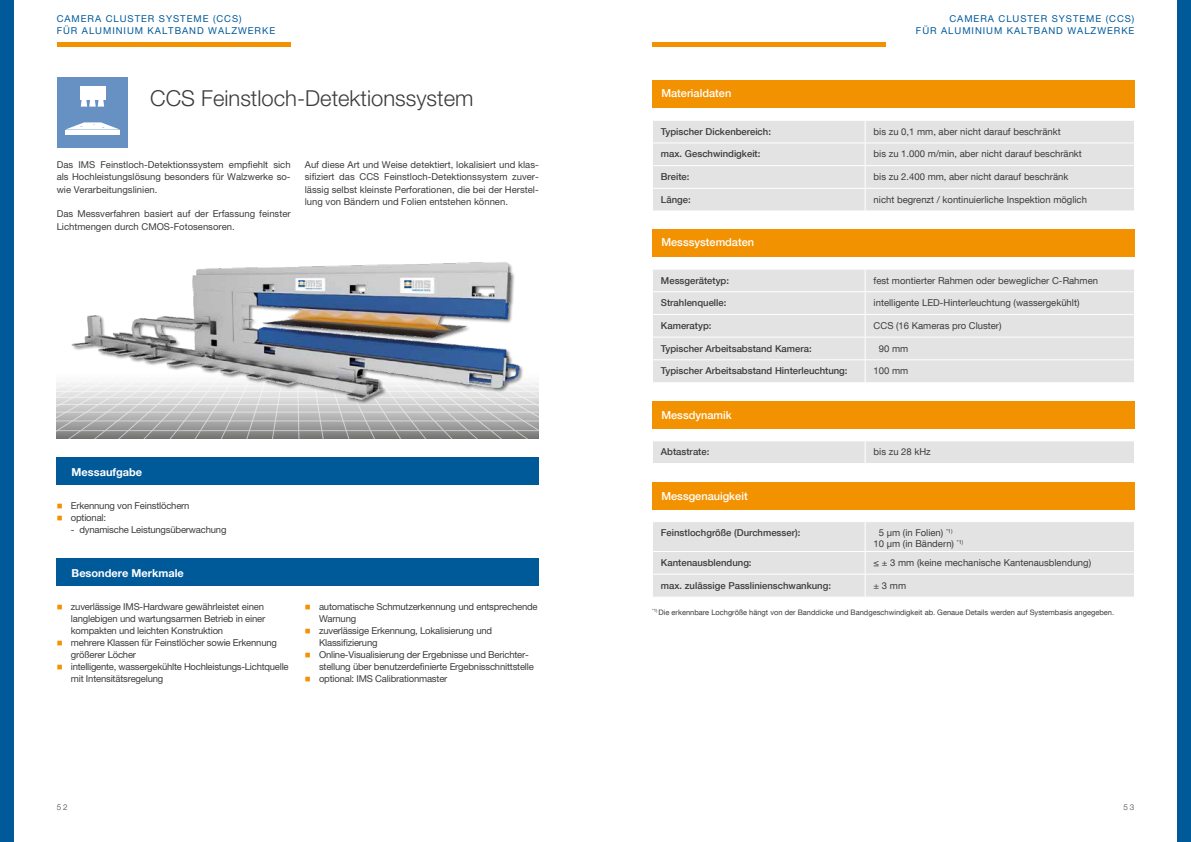
<style>
.page{position:relative;width:1191px;height:842px;background:#fff}
.page>*{position:absolute;margin:0;border:0;box-sizing:border-box;transform-origin:0 0}
.t1{font:300 22px "Helvetica Neue LT Pro";color:#3c3c3b}
.t2{font:500 11px "Helvetica Neue LT Com";color:#fff}
.t3{font:700 11px "Helvetica Neue LT Pro";color:#fff}
.t4{font:9.5px/12px "Helvetica Neue LT Pro";letter-spacing:-.02em;color:#3c3c3b}
.t5{font:9.5px/11.4px "Helvetica Neue LT Com";color:#3c3c3b;text-align:center}
.t6{font:500 9.5px "Helvetica Neue LT Com";color:#3c3c3b}
.t7{font:9.5px/12px "Helvetica Neue LT Pro";letter-spacing:.1em;color:#005a9a}
.t8{font:9.5px/12.3px "Helvetica Neue LT Pro";color:#3c3c3b}
.t9{font:300 8px "Helvetica Neue LT Pro";color:#3c3c3b}
.t10{font:7.5px "Helvetica Neue LT Com";color:#3c3c3b}
</style>
<div class="page">
<div style="left:57px;top:42px;width:234px;height:5px;background:#f39200"></div>
<div style="left:652px;top:42px;width:234px;height:5px;background:#f39200"></div>
<div style="left:57px;top:458px;width:482px;height:27px;background:#005a9a"></div>
<div style="left:57px;top:559px;width:482px;height:27px;background:#005a9a"></div>
<div style="left:0;top:0;width:14px;height:842px;background:#005a9a"></div>
<div style="left:653px;top:121px;width:481px;height:90px;background:#e3e3e3"></div>
<hr style="left:652px;top:143px;width:213px;height:1px;background:#fff">
<hr style="left:865px;top:143px;width:269px;height:1px;background:#fff">
<hr style="left:652px;top:165px;width:213px;height:1px;background:#fff">
<hr style="left:865px;top:165px;width:269px;height:1px;background:#fff">
<hr style="left:652px;top:188px;width:213px;height:1px;background:#fff">
<hr style="left:865px;top:188px;width:269px;height:1px;background:#fff">
<svg style="left:865px;top:121px;width:1px;height:90px"></svg>
<div style="left:653px;top:270px;width:481px;height:112px;background:#e3e3e3"></div>
<hr style="left:652px;top:291px;width:213px;height:1px;background:#fff">
<hr style="left:865px;top:291px;width:269px;height:1px;background:#fff">
<hr style="left:652px;top:314px;width:213px;height:1px;background:#fff">
<hr style="left:865px;top:314px;width:269px;height:1px;background:#fff">
<hr style="left:652px;top:337px;width:213px;height:1px;background:#fff">
<hr style="left:865px;top:337px;width:269px;height:1px;background:#fff">
<hr style="left:652px;top:360px;width:213px;height:1px;background:#fff">
<hr style="left:865px;top:360px;width:269px;height:1px;background:#fff">
<svg style="left:865px;top:270px;width:1px;height:112px"></svg>
<div style="left:653px;top:441px;width:481px;height:22px;background:#e3e3e3"></div>
<div style="left:653px;top:522px;width:481px;height:75px;background:#e3e3e3"></div>
<div style="left:652px;top:80px;width:482px;height:27px;background:#f39200"></div>
<div style="left:652px;top:229px;width:482px;height:27px;background:#f39200"></div>
<div style="left:652px;top:402px;width:482px;height:27px;background:#f39200"></div>
<div style="left:652px;top:482px;width:482px;height:28px;background:#f39200"></div>
<div style="left:1177px;top:0;width:14px;height:842px;background:#005a9a"></div>
<svg style="left:308px;top:382px;width:231px;height:57px;background:#a0a0a0"></svg>
<svg style="left:297px;top:420px;width:3px;height:19px"></svg>
<svg style="left:57px;top:382px;width:230px;height:57px;background:#a0a0a0"></svg>
<img style="left:72px;top:262px;width:452px;height:158px">
<div style="left:57px;top:77px;width:71px;height:71px;background:#6691c2"></div>
<div style="left:65px;top:130px;width:55px;height:5px;background:#fff"></div>
<svg style="left:65px;top:122px;width:55px;height:8px"></svg>
<div style="left:80px;top:87px;width:25px;height:13px;background:#fff"></div>
<svg style="left:81px;top:100px;width:23px;height:7px"></svg>
<p class="t7" style="left:57px;top:12px;width:220px">CAMERA CLUSTER SYSTEME (CCS)<br>FÜR ALUMINIUM KALTBAND WALZWERKE</p>
<p class="t7" style="left:916px;top:12px;width:220px;text-align:right">CAMERA CLUSTER SYSTEME (CCS)<br>FÜR ALUMINIUM KALTBAND WALZWERKE</p>
<h1 class="t1" style="left:150px;top:85px;width:325px">CCS Feinstloch-Detektionssystem</h1>
<p class="t4" style="left:57px;top:158px;width:235px;line-height:12.4px;text-align:justify">Das IMS Feinstloch-Detektionssystem empfiehlt sich als Hochleistungslösung besonders für Walzwerke so&shy;wie Verarbeitungslinien.</p>
<p class="t8" style="left:57px;top:208px;width:235px">Das Messverfahren basiert auf der Erfassung feinster<br>Lichtmengen durch CMOS-Fotosensoren.</p>
<p class="t4" style="left:305px;top:158px;width:235px;line-height:12.3px;text-align:justify">Auf diese Art und Weise detektiert, lokalisiert und klas&shy;sifiziert das CCS Feinstloch-Detektionssystem zuver&shy;lässig selbst kleinste Perforationen, die bei der Herstel&shy;lung von Bändern und Folien entstehen können.</p>
<p class="t3" style="left:72px;top:465px;width:72px">Messaufgabe</p>
<p class="t4" style="left:71px;top:500px;width:120px">Erkennung von Feinstlöchern optional:</p>
<p class="t4" style="left:71px;top:524px;width:157px">- dynamische Leistungsüberwachung</p>
<p class="t3" style="left:72px;top:566px;width:114px">Besondere Merkmale</p>
<p class="t4" style="left:71px;top:600px;width:219px">zuverlässige IMS-Hardware gewährleistet einen langlebigen und wartungsarmen Betrieb in einer kompakten und leichten Konstruktion<br>mehrere Klassen für Feinstlöcher sowie Erkennung größerer Löcher<br>intelligente, wassergekühlte Hochleistungs-Lichtquelle mit Intensitätsregelung</p>
<p class="t4" style="left:319px;top:600px;width:220px">automatische Schmutzerkennung und entsprechende Warnung<br>zuverlässige Erkennung, Lokalisierung und Klassifizierung<br>Online-Visualisierung der Ergebnisse und Berichter&shy;stellung über benutzerdefinierte Ergebnisschnittstelle optional: IMS Calibrationmaster</p>
<p class="t2" style="left:661px;top:87px;width:71px">Materialdaten</p>
<p class="t6" style="left:661px;top:126px;width:112px">Typischer Dickenbereich:</p>
<p class="t5" style="left:873px;top:125px;width:189px">bis zu 0,1 mm, aber nicht darauf beschränkt</p>
<p class="t6" style="left:661px;top:148px;width:101px">max. Geschwindigkeit:</p>
<p class="t5" style="left:873px;top:148px;width:210px">bis zu 1.000 m/min, aber nicht darauf beschränkt</p>
<p class="t6" style="left:661px;top:171px;width:30px">Breite:</p>
<p class="t5" style="left:873px;top:171px;width:196px">bis zu 2.400 mm, aber nicht darauf beschränk</p>
<p class="t6" style="left:661px;top:194px;width:31px">Länge:</p>
<p class="t5" style="left:873px;top:193px;width:215px">nicht begrenzt / kontinuierliche Inspektion möglich</p>
<p class="t2" style="left:661px;top:236px;width:94px">Messsystemdaten</p>
<p class="t6" style="left:661px;top:274px;width:70px">Messgerätetyp:</p>
<p class="t5" style="left:873px;top:274px;width:226px">fest montierter Rahmen oder beweglicher C-Rahmen</p>
<p class="t6" style="left:661px;top:297px;width:67px">Strahlenquelle:</p>
<p class="t5" style="left:873px;top:297px;width:207px">intelligente LED-Hinterleuchtung (wassergekühlt)</p>
<p class="t6" style="left:661px;top:320px;width:52px">Kameratyp:</p>
<p class="t5" style="left:873px;top:320px;width:129px">CCS (16 Kameras pro Cluster)</p>
<p class="t6" style="left:661px;top:342px;width:152px">Typischer Arbeitsabstand Kamera:</p>
<p class="t5" style="left:879px;top:342px;width:31px">90 mm</p>
<p class="t6" style="left:661px;top:365px;width:188px">Typischer Arbeitsabstand Hinterleuchtung:</p>
<p class="t5" style="left:873px;top:365px;width:36px">100 mm</p>
<p class="t2" style="left:661px;top:408px;width:72px">Messdynamik</p>
<p class="t6" style="left:661px;top:446px;width:50px">Abtastrate:</p>
<p class="t5" style="left:873px;top:446px;width:59px">bis zu 28 kHz</p>
<p class="t2" style="left:661px;top:489px;width:88px">Messgenauigkeit</p>
<p class="t6" style="left:661px;top:527px;width:141px">Feinstlochgröße (Durchmesser):</p>
<p class="t5" style="left:873px;top:527px;width:91px">5 µm (in Folien) <sup>*1)<br></sup>10 µm (in Bändern) <sup>*1)</sup></p>
<p class="t6" style="left:661px;top:557px;width:92px">Kantenausblendung:</p>
<p class="t5" style="left:873px;top:557px;width:219px">≤ ± 3 mm (keine mechanische Kantenausblendung)</p>
<p class="t6" style="left:661px;top:579px;width:172px">max. zulässige Passlinienschwankung:</p>
<p class="t5" style="left:873px;top:579px;width:34px">± 3 mm</p>
<p class="t10" style="left:652px;top:608px;width:463px"><sup>*1)</sup> Die erkennbare Lochgröße hängt von der Banddicke und Bandgeschwindigkeit ab. Genaue Details werden auf Systembasis angegeben.</p>
<p class="t9" style="left:57px;top:802px;width:12px">52</p>
<p class="t9" style="left:1123px;top:802px;width:12px">53</p>
</div>
